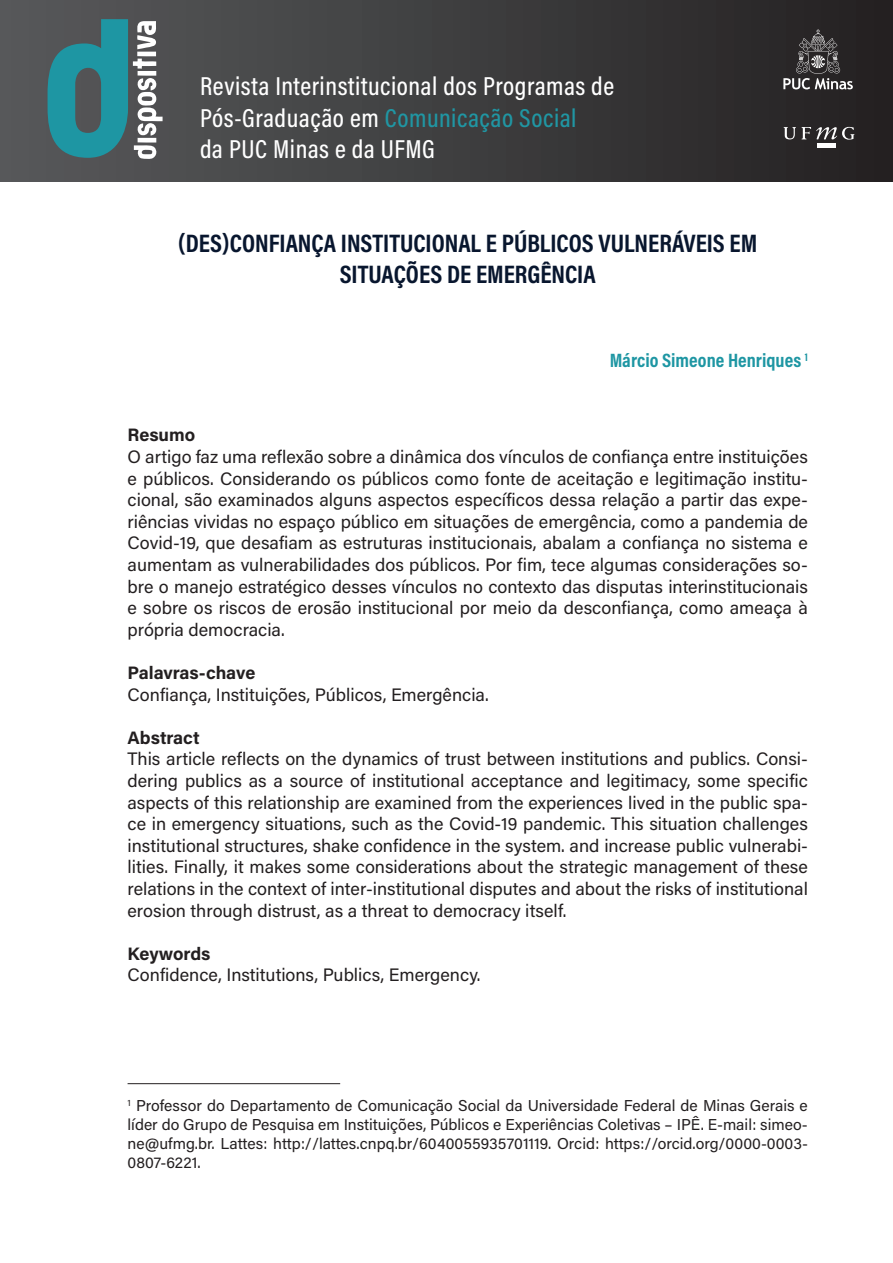
<style>
.page{position:relative;width:893px;height:1263px;background:#fff}
.page>*{position:absolute;margin:0;border:0;box-sizing:border-box;transform-origin:0 0}
.t1{font:500 26.25px/31.5px "Acumin Pro Cond";letter-spacing:.02em;color:#fff}
.TÍTULO{font:700 25.5px/30.6px "Acumin Pro Cond";color:#08162e;text-align:center}
.AUTOR{font:700 19.5px "Acumin Pro Cond";color:#1e96a3}
.RESUMO{font:18px/21.6px "Acumin Pro";color:#231f20;text-align:justify}
.RESUMO-2{font:700 18px "Acumin Pro";letter-spacing:-.005em;color:#231f20}
.NOTAS_DE_RODAPÉ{font:15.75px/18.9px "Acumin Pro";color:#231f20;text-align:justify}
.s1{color:#2096a3}
</style>
<div class="page">
<hr style="left:128px;top:1083px;width:212px;height:1px;background:#231f20">
<div style="left:0;top:0;width:893px;height:181px;background:linear-gradient(to right,#585a5c,#242122)"></div>
<svg style="left:48px;top:19px;width:115px;height:140px;background:#4b8188"></svg>
<svg style="left:783px;top:30px;width:70px;height:59px;background:#494647"></svg>
<svg style="left:784px;top:127px;width:12px;height:12px"></svg>
<svg style="left:802px;top:127px;width:52px;height:13px"></svg>
<hr style="left:817px;top:143px;width:18px;height:4px;background:#fff">
<p class="t1" style="left:200px;top:70px;width:416px">Revista Interinstitucional dos Programas de<br>Pós-Graduação em <span class="s1">Comunicação Social<br></span>da PUC Minas e da UFMG</p>
<p class="TÍTULO" style="left:178px;top:227px;width:580px">(DES)CONFIANÇA INSTITUCIONAL E PÚBLICOS VULNERÁVEIS EM<br>SITUAÇÕES DE EMERGÊNCIA</p>
<p class="AUTOR" style="left:610px;top:348px;width:200px">Márcio Simeone Henriques <sup>1</sup></p>
<p class="RESUMO-2" style="left:128px;top:422px;width:69px">Resumo</p>
<p class="RESUMO" style="left:128px;top:445px;width:682px">O artigo faz uma reflexão sobre a dinâmica dos vínculos de confiança entre instituições e públicos. Considerando os públicos como fonte de aceitação e legitimação institu&shy;cional, são examinados alguns aspectos específicos dessa relação a partir das expe&shy;riências vividas no espaço público em situações de emergência, como a pandemia de Covid-19, que desafiam as estruturas institucionais, abalam a confiança no sistema e aumentam as vulnerabilidades dos públicos. Por fim, tece algumas considerações so&shy;bre o manejo estratégico desses vínculos no contexto das disputas interinstitucionais e sobre os riscos de erosão institucional por meio da desconfiança, como ameaça à própria democracia.</p>
<p class="RESUMO-2" style="left:128px;top:660px;width:129px">Palavras-chave</p>
<p class="RESUMO" style="left:128px;top:683px;width:363px">Confiança, Instituições, Públicos, Emergência.</p>
<p class="RESUMO-2" style="left:128px;top:725px;width:74px">Abstract</p>
<p class="RESUMO" style="left:128px;top:747px;width:682px">This article reflects on the dynamics of trust between institutions and publics. Consi&shy;dering publics as a source of institutional acceptance and legitimacy, some specific aspects of this relationship are examined from the experiences lived in the public spa&shy;ce in emergency situations, such as the Covid-19 pandemic. This situation challenges institutional structures, shake confidence in the system. and increase public vulnerabi&shy;lities. Finally, it makes some considerations about the strategic management of these relations in the context of inter-institutional disputes and about the risks of institutional erosion through distrust, as a threat to democracy itself.</p>
<p class="RESUMO-2" style="left:128px;top:941px;width:84px">Keywords</p>
<p class="RESUMO" style="left:128px;top:963px;width:355px">Confidence, Institutions, Publics, Emergency.</p>
<p class="NOTAS_DE_RODAPÉ" style="left:128px;top:1095px;width:682px"><sup>1</sup> Professor do Departamento de Comunicação Social da Universidade Federal de Minas Gerais e líder do Grupo de Pesquisa em Instituições, Públicos e Experiências Coletivas – IPÊ. E-mail: simeo&shy;ne@ufmg.br. Lattes: http://lattes.cnpq.br/6040055935701119. Orcid: https://orcid.org/0000-0003- 0807-6221.</p>
</div>
